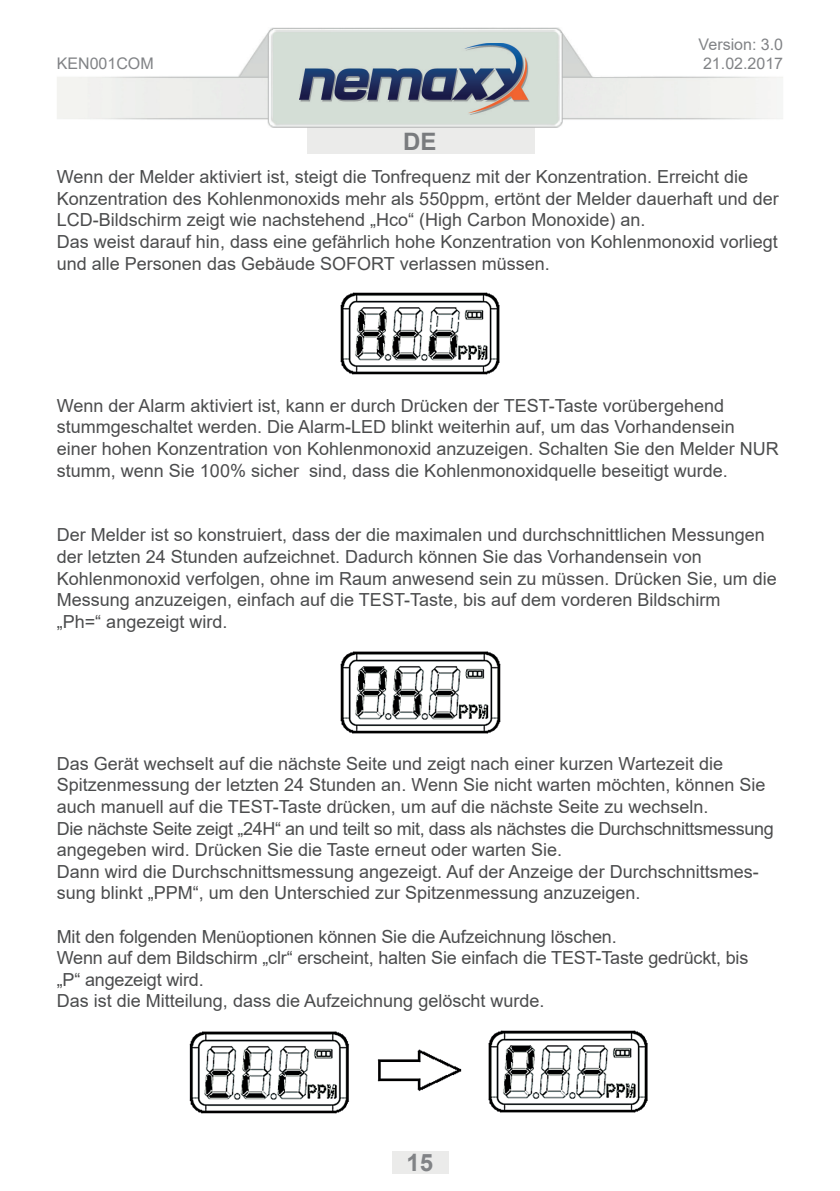
<style>
.page{position:relative;width:840px;height:1191px;background:#fff}
.page>*{position:absolute;margin:0;border:0;box-sizing:border-box;transform-origin:0 0}
.t1{font:700 24px "Arial";color:#818386}
.t2{font:700 24px "Arial";color:#797b7e}
.t3{font:18px/21.6px "Arial";color:#4b4c4d}
.t4{font:16px "Arial";color:#818386}
</style>
<div class="page">
<div style="left:307px;top:125px;width:227px;height:29px;background:#ebebea"></div>
<img style="left:57px;top:27px;width:725px;height:101px">
<img style="left:300px;top:43px;width:229px;height:71px">
<div style="left:391px;top:1151px;width:57px;height:23px;background:#ebebea"></div>
<img style="left:340px;top:292px;width:160px;height:83px">
<img style="left:340px;top:651px;width:161px;height:83px">
<img style="left:190px;top:1030px;width:458px;height:84px">
<p class="t4" style="left:698px;top:33px;width:86px">Version: 3.0</p>
<p class="t4" style="left:57px;top:52px;width:98px">KEN001COM</p>
<p class="t4" style="left:702px;top:52px;width:82px">21.02.2017</p>
<h1 class="t2" style="left:403px;top:125px;width:35px">DE</h1>
<p class="t3" style="left:57px;top:166px;width:723px">Wenn der Melder aktiviert ist, steigt die Tonfrequenz mit der Konzentration. Erreicht die Konzentration des Kohlenmonoxids mehr als 550ppm, ertönt der Melder dauerhaft und der LCD-Bildschirm zeigt wie nachstehend „Hco“ (High Carbon Monoxide) an.<br>Das weist darauf hin, dass eine gefährlich hohe Konzentration von Kohlenmonoxid vorliegt und alle Personen das Gebäude SOFORT verlassen müssen.</p>
<p class="t3" style="left:57px;top:394px;width:723px">Wenn der Alarm aktiviert ist, kann er durch Drücken der TEST-Taste vorübergehend stummgeschaltet werden. Die Alarm-LED blinkt weiterhin auf, um das Vorhandensein einer hohen Konzentration von Kohlenmonoxid anzuzeigen. Schalten Sie den Melder NUR stumm, wenn Sie 100% sicher sind, dass die Kohlenmonoxidquelle beseitigt wurde.</p>
<p class="t3" style="left:57px;top:524px;width:721px">Der Melder ist so konstruiert, dass der die maximalen und durchschnittlichen Messungen der letzten 24 Stunden aufzeichnet. Dadurch können Sie das Vorhandensein von Kohlenmonoxid verfolgen, ohne im Raum anwesend sein zu müssen. Drücken Sie, um die Messung anzuzeigen, einfach auf die TEST-Taste, bis auf dem vorderen Bildschirm<br>„Ph=“ angezeigt wird.</p>
<p class="t3" style="left:57px;top:752px;width:718px">Das Gerät wechselt auf die nächste Seite und zeigt nach einer kurzen Wartezeit die Spitzenmessung der letzten 24 Stunden an. Wenn Sie nicht warten möchten, können Sie auch manuell auf die TEST-Taste drücken, um auf die nächste Seite zu wechseln.<br>Die nächste Seite zeigt „24H“ an und teilt so mit, dass als nächstes die Durchschnittsmessung angegeben wird. Drücken Sie die Taste erneut oder warten Sie.<br>Dann wird die Durchschnittsmessung angezeigt. Auf der Anzeige der Durchschnittsmes&shy;sung blinkt „PPM“, um den Unterschied zur Spitzenmessung anzuzeigen.</p>
<p class="t3" style="left:57px;top:925px;width:692px">Mit den folgenden Menüoptionen können Sie die Aufzeichnung löschen.<br>Wenn auf dem Bildschirm „clr“ erscheint, halten Sie einfach die TEST-Taste gedrückt, bis „P“ angezeigt wird.<br>Das ist die Mitteilung, dass die Aufzeichnung gelöscht wurde.</p>
<h1 class="t1" style="left:406px;top:1146px;width:28px">15</h1>
</div>
